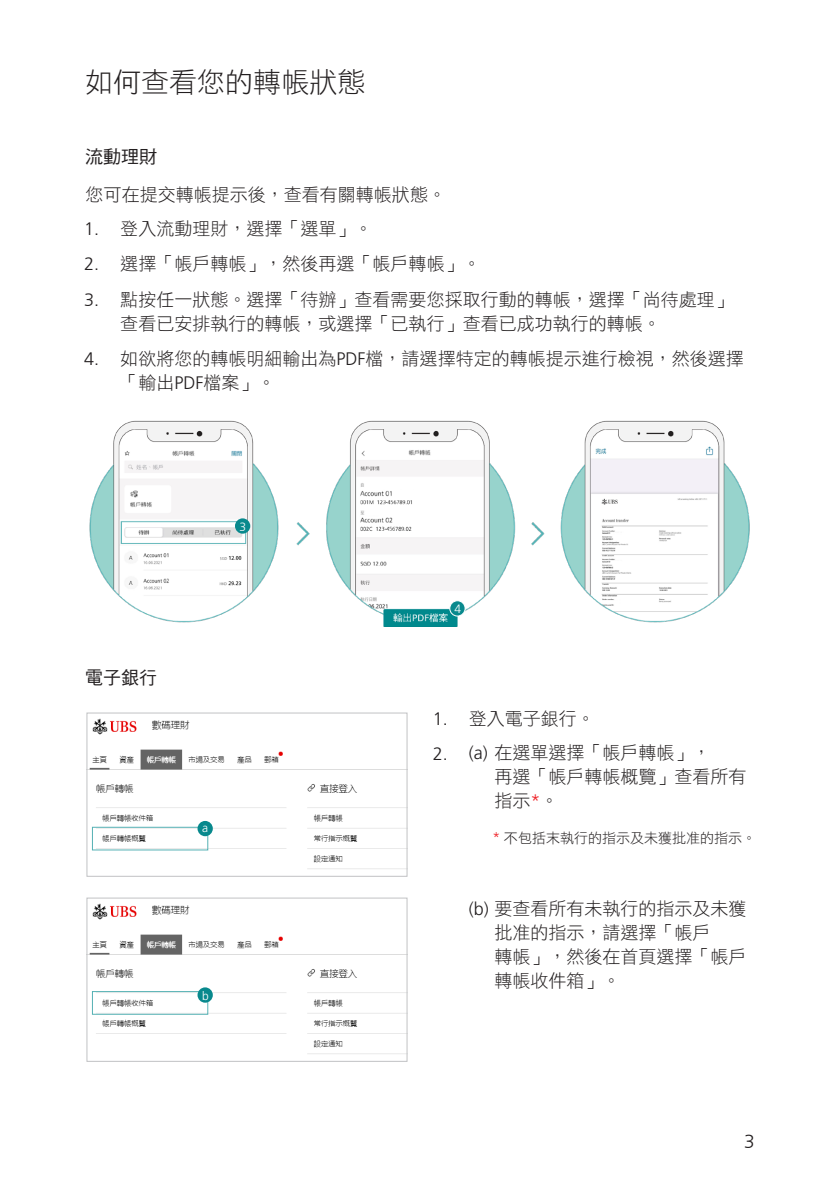
<style>
.page{position:relative;width:840px;height:1191px;background:#fff}
.page>*{position:absolute;margin:0;border:0;box-sizing:border-box;transform-origin:0 0}
.UBS_Template_Title_4{font:28px "DF Hei HK W3";color:#231f20}
.t1{font:300 19px "Frutigerfor UBS Web";color:#231f20}
.Instruction_Steps{font:18px/24px "DF Hei HK W3";color:#231f20}
.UBS_Template_Title_4-2{font:18px "DF Hei HK W5";color:#231f20}
.t2{font:300 18px "Frutigerfor UBS Web";color:#231f20}
.Instruction_Steps-2{font:14px "DF Hei HK W3";color:#231f20}
.UBS_Template_Body_co{font:300 12px "Frutigerfor UBS Web";color:#fff}
.s1{font-family:"Frutigerfor UBS Web";font-weight:300}
.s2{font-family:"Frutigerfor UBS Web";font-weight:300;color:#ee1d23}
</style>
<div class="page">
<img style="left:88px;top:903px;width:317px;height:151px">
<div style="left:86px;top:897px;width:321px;height:164px;border:1px solid #c1c2c4"></div>
<img style="left:89px;top:420px;width:661px;height:206px">
<img style="left:88px;top:718px;width:317px;height:151px">
<div style="left:86px;top:712px;width:321px;height:164px;border:1px solid #c1c2c4"></div>
<div style="left:92px;top:826px;width:116px;height:24px;border:1px solid #55b1b4"></div>
<div style="left:235px;top:518px;width:15px;height:15px;background:#08898d;border-radius:50%"></div>
<div style="left:197px;top:821px;width:16px;height:15px;background:#08898d;border-radius:50%"></div>
<div style="left:92px;top:991px;width:116px;height:23px;border:1px solid #55b1b4"></div>
<div style="left:197px;top:987px;width:16px;height:15px;background:#08898d;border-radius:50%"></div>
<div style="left:449px;top:601px;width:16px;height:15px;background:#08898d;border-radius:50%"></div>
<div style="left:449px;top:600px;width:16px;height:16px;border:1px solid #fff;border-radius:50%"></div>
<p class="UBS_Template_Title_4" style="left:85px;top:67px;width:281px">如何查看您的轉帳狀態</p>
<p class="UBS_Template_Title_4-2" style="left:85px;top:147px;width:73px">流動理財</p>
<p class="Instruction_Steps" style="left:86px;top:182px;width:361px">您可在提交轉帳提示後，查看有關轉帳狀態。</p>
<p class="Instruction_Steps" style="left:84px;top:216px;width:289px"><span class="s1">1.</span> 登入流動理財，選擇「選單」。</p>
<p class="Instruction_Steps" style="left:84px;top:251px;width:397px"><span class="s1">2.</span> 選擇「帳戶轉帳」，然後再選「帳戶轉帳」。</p>
<p class="Instruction_Steps" style="left:120px;top:287px;width:614px;text-indent:-36px"><span class="s1">3.</span> 點按任一狀態。選擇「待辦」查看需要您採取行動的轉帳，選擇「尚待處理」查看已安排執行的轉帳，或選擇「已執行」查看已成功執行的轉帳。</p>
<p class="Instruction_Steps" style="left:120px;top:346px;width:624px;text-indent:-36px"><span class="s1">4.</span> 如欲將您的轉帳明細輸出為<span class="s1">PDF</span>檔，請選擇特定的轉帳提示進行檢視，然後選擇「輸出<span class="s1">PDF</span>檔案」。</p>
<p class="UBS_Template_Title_4-2" style="left:85px;top:668px;width:73px">電子銀行</p>
<p class="UBS_Template_Body_co" style="left:239px;top:519px;width:8px">3</p>
<p class="UBS_Template_Body_co" style="left:202px;top:820px;width:7px">a</p>
<p class="UBS_Template_Body_co" style="left:202px;top:988px;width:8px">b</p>
<p class="UBS_Template_Body_co" style="left:454px;top:602px;width:8px">4</p>
<p class="Instruction_Steps" style="left:432px;top:706px;width:163px"><span class="s1">1.</span> 登入電子銀行。</p>
<p class="t2" style="left:432px;top:743px;width:17px">2.</p>
<p class="Instruction_Steps" style="left:494px;top:740px;width:253px;text-indent:-26px"><span class="s1">(a)</span> 在選單選擇「帳戶轉帳」，<br>再選「帳戶轉帳概覽」查看所有指示<span class="s2">*</span>。</p>
<p class="Instruction_Steps-2" style="left:492px;top:830px;width:265px"><span class="s2">*</span> 不包括末執行的指示及未獲批准的指示。</p>
<p class="Instruction_Steps" style="left:494px;top:896px;width:253px;text-indent:-26px"><span class="s1">(b)</span> 要查看所有未執行的指示及未獲批准的指示，請選擇「帳戶<br>轉帳」，然後在首頁選擇「帳戶轉帳收件箱」。</p>
<p class="t1" style="left:743px;top:1131px;width:12px">3</p>
</div>
